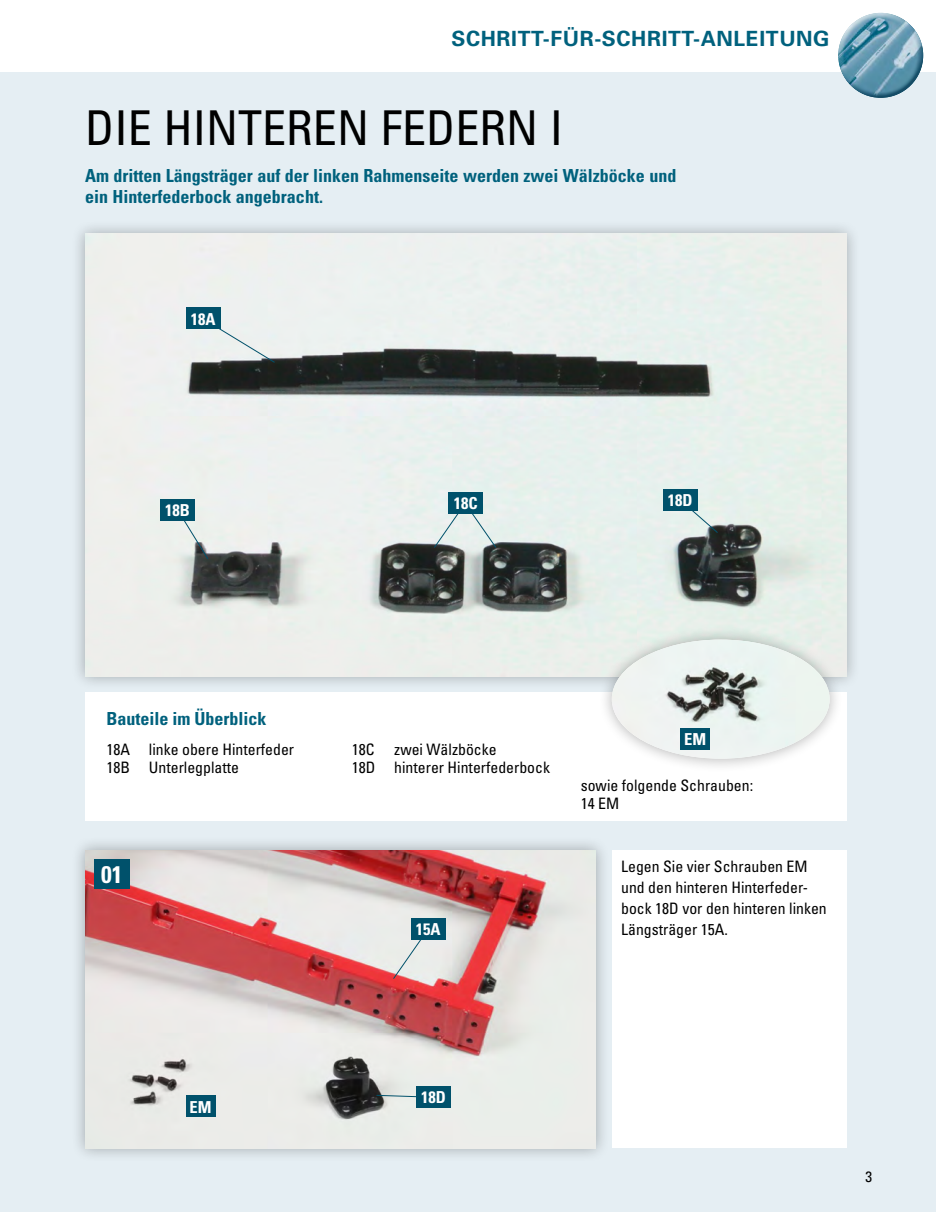
<style>
.page{position:relative;width:936px;height:1212px;background:#fff}
.page>*{position:absolute;margin:0;border:0;box-sizing:border-box;transform-origin:0 0}
.t1{font:condensed 48px "Univers";color:#000}
.t2{font:700 condensed 24px "Univers";color:#fff}
.t3{font:700 21px "Univers";letter-spacing:.03em;color:#00617d}
.t4{font:700 condensed 18px/21px "Univers";color:#00617d}
.t5{font:700 condensed 16.5px "Univers";color:#fff}
.t6{font:condensed 15.75px/18px "Univers";color:#000}
.t7{font:condensed 15px "Univers";color:#000}
</style>
<div class="page">
<div style="left:0;top:72px;width:935px;height:1140px;background:#e5eef3"></div>
<div style="left:71px;top:836px;width:539px;height:326px;background:#000;opacity:.3"></div>
<img style="left:85px;top:850px;width:510px;height:298px">
<div style="left:85px;top:692px;width:761px;height:129px;background:#fff"></div>
<div style="left:612px;top:850px;width:234px;height:298px;background:#fff"></div>
<div style="left:831px;top:6px;width:91px;height:72px;background:#fff;opacity:.75"></div>
<div style="left:837px;top:26px;width:92px;height:73px;background:#00617d;opacity:.75"></div>
<div style="left:71px;top:220px;width:789px;height:470px;background:#000;opacity:.3"></div>
<img style="left:85px;top:234px;width:761px;height:442px">
<div style="left:598px;top:625px;width:245px;height:148px;background:#000;opacity:.3"></div>
<img style="left:611px;top:639px;width:218px;height:120px">
<div style="left:680px;top:728px;width:30px;height:21px;background:#00516b"></div>
<div style="left:186px;top:1095px;width:29px;height:21px;background:#00516b"></div>
<div style="left:94px;top:859px;width:35px;height:30px;background:#00516b"></div>
<svg style="left:202px;top:318px;width:73px;height:45px"></svg>
<div style="left:186px;top:308px;width:34px;height:21px;background:#00516b"></div>
<svg style="left:177px;top:509px;width:32px;height:51px"></svg>
<div style="left:161px;top:499px;width:34px;height:21px;background:#00516b"></div>
<svg style="left:679px;top:499px;width:39px;height:35px"></svg>
<div style="left:663px;top:489px;width:34px;height:21px;background:#00516b"></div>
<svg style="left:392px;top:928px;width:37px;height:52px"></svg>
<svg style="left:376px;top:1094px;width:40px;height:4px"></svg>
<div style="left:411px;top:918px;width:34px;height:21px;background:#00516b"></div>
<div style="left:416px;top:1086px;width:34px;height:21px;background:#00516b"></div>
<svg style="left:433px;top:496px;width:64px;height:52px"></svg>
<div style="left:448px;top:492px;width:35px;height:21px;background:#00516b"></div>
<h3 class="t3" style="left:451px;top:26px;width:379px">SCHRITT-FÜR-SCHRITT-ANLEITUNG</h3>
<h1 class="t1" style="left:85px;top:97px;width:479px">DIE HINTEREN FEDERN I</h1>
<p class="t4" style="left:85px;top:165px;width:592px">Am dritten Längsträger auf der linken Rahmenseite werden zwei Wälzböcke und ein Hinterfederbock angebracht.</p>
<p class="t5" style="left:191px;top:309px;width:26px">18A</p>
<p class="t5" style="left:165px;top:500px;width:26px">18B</p>
<p class="t5" style="left:454px;top:493px;width:25px">18C</p>
<p class="t5" style="left:668px;top:490px;width:26px">18D</p>
<p class="t4" style="left:106px;top:707px;width:162px">Bauteile im Überblick</p>
<p class="t6" style="left:106px;top:740px;width:189px">18A linke obere Hinterfeder<br>18B Unterlegplatte</p>
<p class="t6" style="left:351px;top:740px;width:24px">18C</p>
<p class="t6" style="left:351px;top:740px;width:200px;text-indent:43px">zwei Wälzböcke<br>18D hinterer Hinterfederbock</p>
<h2 class="t2" style="left:101px;top:860px;width:23px">01</h2>
<p class="t5" style="left:415px;top:919px;width:26px">15A</p>
<p class="t5" style="left:684px;top:729px;width:23px">EM</p>
<p class="t6" style="left:580px;top:776px;width:174px">sowie folgende Schrauben:<br>14 EM</p>
<p class="t6" style="left:621px;top:855px;width:207px;line-height:21px">Legen Sie vier Schrauben EM und den hinteren Hinterfeder&shy;bock 18D vor den hinteren linken<br>Längsträger 15A.</p>
<p class="t5" style="left:189px;top:1096px;width:23px">EM</p>
<p class="t5" style="left:421px;top:1087px;width:26px">18D</p>
<p class="t7" style="left:865px;top:1167px;width:8px">3</p>
</div>
